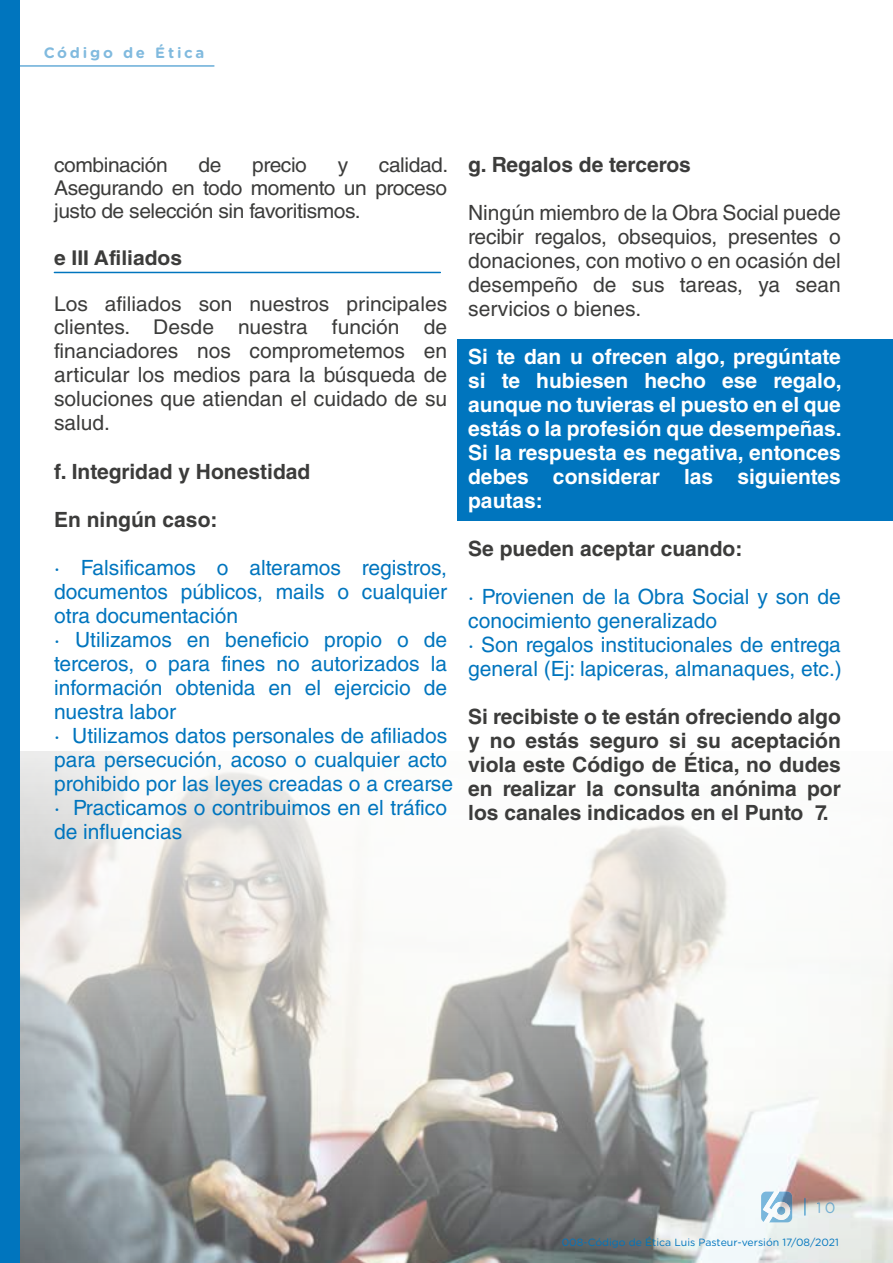
<style>
.page{position:relative;width:893px;height:1263px;background:#fff}
.page>*{position:absolute;margin:0;border:0;box-sizing:border-box;transform-origin:0 0}
.t1{font:21px/24px "Helvetica LT Std";color:#0075be}
.t2{font:21px/24px "Helvetica LT Std";color:#3c3c3b;text-align:justify}
.t3{font:700 21px/24px "Helvetica LT Std";color:#3c3c3b;text-align:justify}
.t4{font:700 21px/24px "Helvetica LT Std";color:#fff;text-align:justify}
.t5{font:20.4px/23.2px "Helvetica LT Std";letter-spacing:-.02em;color:#3c3c3b;text-align:justify}
.t6{font:20.4px/23.2px "Helvetica LT Std";color:#3c3c3b}
.t7{font:700 20.4px "Helvetica LT Std";color:#3c3c3b}
.t8{font:700 15px "Gotham Rounded";letter-spacing:.185em;color:#0075be}
.t9{font:15px "Gotham Rounded";color:#0075be}
.t10{font:10.5px "Gotham Rounded";color:#0075be}
.s1{font-size:20.4px}
</style>
<div class="page">
<img style="left:20px;top:751px;width:872px;height:512px">
<div style="left:0;top:0;width:20px;height:1263px;background:#0075be"></div>
<div style="left:458px;top:339px;width:435px;height:182px;background:#0075be"></div>
<hr style="left:0;top:65px;width:214px;height:2px;background:#0075be">
<hr style="left:54px;top:272px;width:386px;height:1px;background:#0075be">
<svg style="left:761px;top:1191px;width:31px;height:31px"></svg>
<svg style="left:804px;top:1199px;width:2px;height:16px"></svg>
<p class="t8" style="left:43px;top:42px;width:163px">Código de Ética</p>
<p class="t5" style="left:54px;top:153px;width:115px">combinación</p>
<p class="t5" style="left:199px;top:153px;width:24px">de</p>
<p class="t5" style="left:252px;top:153px;width:56px">precio</p>
<p class="t5" style="left:338px;top:153px;width:12px">y</p>
<p class="t5" style="left:54px;top:153px;width:396px;text-indent:325px">calidad.<br>Asegurando en todo momento un proceso justo de selección sin favoritismos.</p>
<p class="t7" style="left:54px;top:245px;width:129px">e III Afiliados</p>
<p class="t6" style="left:54px;top:292px;width:395px">Los afiliados son nuestros principales clientes. Desde nuestra función de</p>
<p class="t2" style="left:54px;top:339px;width:395px"><span class="s1">financia</span>dores nos comprometemos en articular los medios para la búsqueda de soluciones que atiendan el cuidado de su salud.</p>
<p class="t3" style="left:54px;top:459px;width:258px">f. Integridad y Honestidad</p>
<p class="t3" style="left:54px;top:507px;width:165px">En ningún caso:</p>
<p class="t1" style="left:54px;top:555px;width:400px">· Falsificamos o alteramos registros, documentos públicos, mails o cualquier otra documentación<br>· Utilizamos en beneficio propio o de terceros, o para fines no autorizados la información obtenida en el ejercicio de nuestra labor<br>· Utilizamos datos personales de afiliados para persecución, acoso o cualquier acto prohibido por las leyes creadas o a crearse · Practicamos o contribuimos en el tráfico de influencias</p>
<p class="t3" style="left:468px;top:153px;width:224px">g. Regalos de terceros</p>
<p class="t2" style="left:468px;top:201px;width:374px">Ningún miembro de la Obra Social puede recibir regalos, obsequios, presentes o donaciones, con motivo o en ocasión del desempeño de sus tareas, ya sean servicios o bienes.</p>
<p class="t4" style="left:468px;top:345px;width:375px">Si te dan u ofrecen algo, pregúntate si te hubiesen hecho ese regalo, aunque no tuvieras el puesto en el que estás o la profesión que desempeñas.<br>Si la respuesta es negativa, entonces debes considerar las siguientes pautas:</p>
<p class="t3" style="left:468px;top:537px;width:276px">Se pueden aceptar cuando:</p>
<p class="t1" style="left:468px;top:585px;width:375px">· Provienen de la Obra Social y son de conocimiento generalizado<br>· Son regalos institucionales de entrega general (Ej: lapiceras, almanaques, etc.)</p>
<p class="t3" style="left:468px;top:705px;width:374px">Si recibiste o te están ofreciendo algo y no estás seguro si su aceptación viola este Código de Ética, no dudes en realizar la consulta anónima por los canales indicados en el Punto 7.</p>
<p class="t9" style="left:817px;top:1197px;width:20px">10</p>
<p class="t10" style="left:562px;top:1235px;width:279px">008-Código de Ética Luis Pasteur-versión 17/08/2021</p>
</div>
